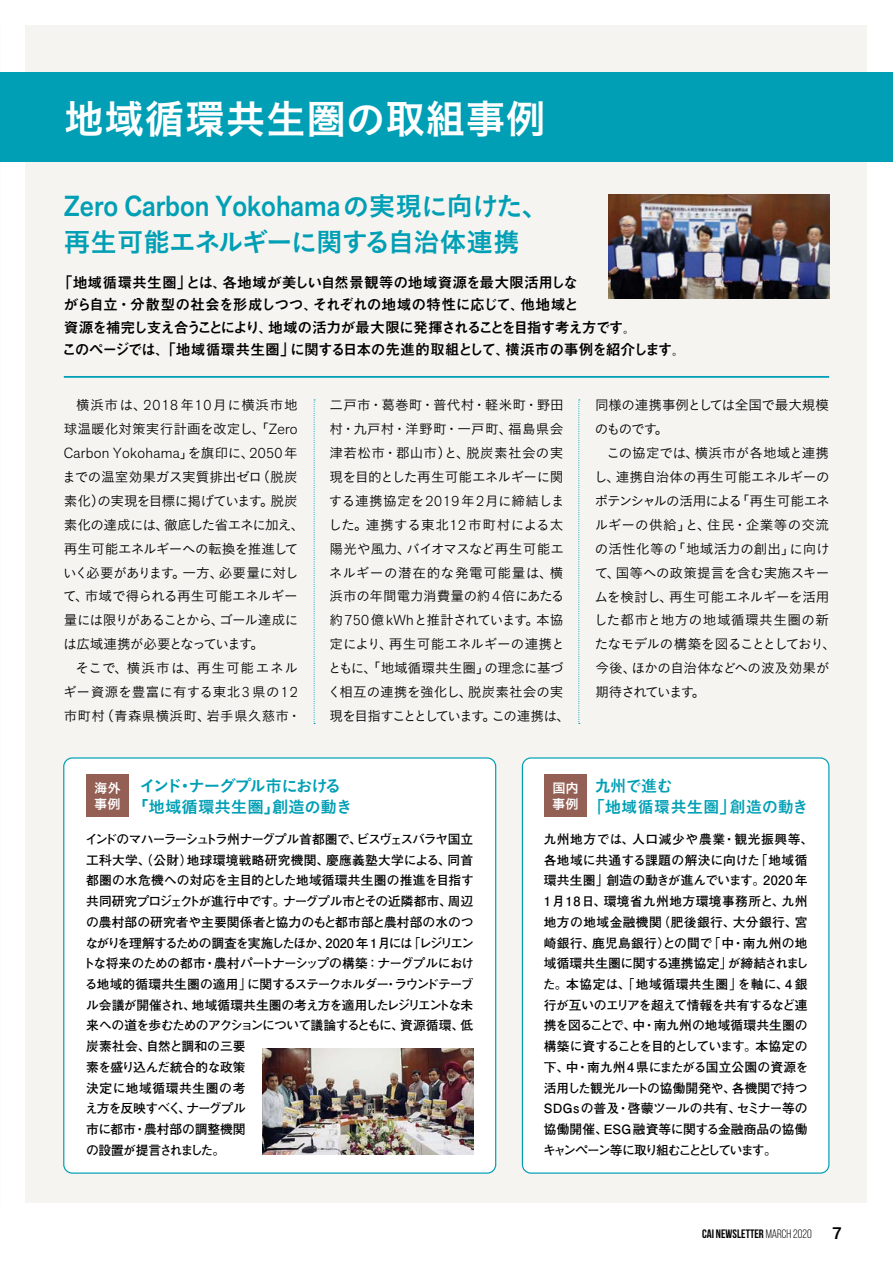
<style>
.page{position:relative;width:893px;height:1263px;background:#fff}
.page>*{position:absolute;margin:0;border:0;box-sizing:border-box;transform-origin:0 0}
.t1{font:40.35px "Koburina Go Std N W6";color:#fff}
.t2{font:500 28.65px "Akzid Grtsk Next";color:#009fb5;scale:.93 1}
.t3{font:26.55px "Koburina Go Std N W6";letter-spacing:-.04em;color:#009fb5}
.t4{font:16.5px/21.3px "Koburina Go Std N W6";letter-spacing:-.035em;color:#009fb5;text-align:center}
.t5{font:700 16.5px/21.3px "Mi Go MB1 Std De";letter-spacing:-.02em;color:#009fb5}
.t6{font:700 14.85px/22.4px "Mi Go MB1 Std De";letter-spacing:-.055em;color:#000}
.t7{font:300 14.55px "Akzid Grtsk Next";letter-spacing:.025em;color:#000}
.t8{font:13.65px/23.9px "Koburina Go Std N W3";letter-spacing:-.01em;color:#000}
.t9{font:13.65px/23.9px "Koburina Go Std N W3";letter-spacing:-.045em;color:#000}
.t10{font:13.65px/23.9px "Koburina Go Std N W3";letter-spacing:.015em;color:#000}
.t11{font:13.65px/23.9px "Koburina Go Std N W3";letter-spacing:-.03em;color:#000}
.t12{font:13.35px/15.9px "Koburina Go Std N W6";color:#fff}
.t13{font:700 12.75px/20.7px "Futo Go B101 Pro";letter-spacing:-.035em;color:#000}
.t14{font:700 12.75px/20.7px "Futo Go B101 Pro";letter-spacing:-.005em;color:#000}
.t15{font:700 12.15px "Bebas Neue";color:#000}
.s1{font-family:"Koburina Go Std N W6";font-weight:400;font-size:26.55px}
.s2{font-family:"Akzid Grtsk Next";font-weight:300;font-size:14.55px}
.s3{font-family:"Koburina Go Std N W3";font-weight:400;font-size:13.65px}
.s4{font-weight:400}
.s5{font-family:"Akzid Grtsk Next";font-weight:500;font-size:16.95px}
</style>
<div class="page">
<div style="left:26px;top:26px;width:841px;height:1177px;background:#f5f4f0"></div>
<div style="left:0;top:72px;width:893px;height:90px;background:#009fb5"></div>
<hr style="left:64px;top:376px;width:765px;height:2px;background:#009fb5">
<div style="left:522px;top:758px;width:307px;height:415px;background:#fff;border-radius:9px"></div>
<div style="left:522px;top:757px;width:307px;height:417px;border:1px solid #009fb5;border-radius:9px"></div>
<div style="left:64px;top:758px;width:432px;height:415px;background:#fff;border-radius:9px"></div>
<div style="left:86px;top:775px;width:43px;height:42px;background:#946056"></div>
<img style="left:263px;top:1048px;width:210px;height:106px">
<svg style="left:314px;top:399px;width:1px;height:325px"></svg>
<svg style="left:578px;top:399px;width:2px;height:325px"></svg>
<div style="left:544px;top:775px;width:43px;height:42px;background:#946056"></div>
<img style="left:608px;top:195px;width:221px;height:104px">
<h1 class="t1" style="left:64px;top:88px;width:484px">地域循環共生圏の取組事例</h1>
<h2 class="t2" style="left:64px;top:188px;width:523px">Zero Carbon Yokohama<span class="s1">の実現に向けた、</span></h2>
<h3 class="t3" style="left:64px;top:221px;width:457px">再生可能エネルギーに関する自治体連携</h3>
<p class="t6" style="left:58px;top:270px;width:630px">「地域循環共生圏」とは、各地域が美しい自然景観等の地域資源を最大限活用しな<br>がら自立・分散型の社会を形成しつつ、それぞれの地域の特性に応じて、他地域と<br>資源を補完し支え合うことにより、地域の活力が最大限に発揮されることを目指す考え方です。<br>このページでは、「地域循環共生圏」に関する日本の先進的取組として、横浜市の事例を紹介します。</p>
<p class="t8" style="left:64px;top:393px;width:235px;text-align:right">横浜市は、<span class="s2">2018</span> 年<span class="s2">10</span>月に横浜市地球温暖化対策実行計画を改定し、「<span class="s2">Zero</span></p>
<p class="t7" style="left:64px;top:443px;width:235px">Carbon Yokohama<span class="s3">」を旗印に、</span>2050<span class="s3">年</span></p>
<p class="t9" style="left:63px;top:465px;width:243px">までの温室効果ガス実質排出ゼロ（脱炭素化）の実現を目標に掲げています。脱炭素化の達成には、徹底した省エネに加え、再生可能エネルギーへの転換を推進していく必要があります。一方、必要量に対して、市域で得られる再生可能エネルギー量には限りがあることから、ゴール達成には広域連携が必要となっています。</p>
<p class="t10" style="left:63px;top:656px;width:239px;text-indent:12px">そこで、横浜市は、再生可能エネルギー資源を豊富に有する東北<span class="s2">3</span> 県の<span class="s2">12</span>市町村（青森県横浜町、岩手県久慈市・</p>
<p class="t8" style="left:328px;top:393px;width:244px">二戸市・葛巻町・普代村・軽米町・野田村・九戸村・洋野町・一戸町、福島県会津若松市・郡山市）と、脱炭素社会の実現を目的とした再生可能エネルギーに関する連携協定を<span class="s2">2019</span>年<span class="s2">2</span>月に締結しました。連携する東北<span class="s2">12</span>市町村による太陽光や風力、バイオマスなど再生可能エネルギーの潜在的な発電可能量は、横浜市の年間電力消費量の約<span class="s2">4</span> 倍にあたる約<span class="s2">750</span>億<span class="s2">kWh</span>と推計されています。本協定により、再生可能エネルギーの連携とともに、「地域循環共生圏」の理念に基づく相互の連携を強化し、脱炭素社会の実現を目指すこととしています。この連携は、</p>
<p class="t11" style="left:595px;top:393px;width:236px">同様の連携事例としては全国で最大規模のものです。</p>
<p class="t8" style="left:594px;top:441px;width:244px;text-indent:13px">この協定では、横浜市が各地域と連携し、連携自治体の再生可能エネルギーのポテンシャルの活用による「再生可能エネルギーの供給」と、住民・企業等の交流の活性化等の「地域活力の創出」に向けて、国等への政策提言を含む実施スキームを検討し、再生可能エネルギーを活用した都市と地方の地域循環共生圏の新たなモデルの構築を図ることとしており、今後、ほかの自治体などへの波及効果が期待されています。</p>
<p class="t4" style="left:132px;top:776px;width:222px">インド・ナーグプル市における「地域循環共生圏」創造の動き</p>
<p class="t12" style="left:94px;top:780px;width:28px">海外事例</p>
<p class="t5" style="left:588px;top:774px;width:222px;text-indent:6px">九州で進む<br>「地域循環共生圏」創造の動き</p>
<p class="t12" style="left:552px;top:780px;width:28px">国内事例</p>
<p class="t13" style="left:83px;top:827px;width:393px">インドのマハーラーシュトラ州ナーグプル首都圏で、ビスヴェスバラヤ国立工科大学、（公財）地球環境戦略研究機関、慶應義塾大学による、同首都圏の水危機への対応を主目的とした地域循環共生圏の推進を目指す共同研究プロジェクトが進行中です。ナーグプル市とその近隣都市、周辺の農村部の研究者や主要関係者と協力のもと都市部と農村部の水のつながりを理解するための調査を実施したほか、2020 年 1月には「レジリエントな将来のための都市・農村パートナーシップの構築：ナーグプルにおける地域的循環共生圏の適用」に関するステークホルダー・ラウンドテーブル会議が開催され、地域循環共生圏の考え方を適用したレジリエントな未来への道を歩むためのアクションについて議論するともに、資源循環、低炭素社会、自然と調和の三要<br>素を盛り込んだ統合的な政策<br>決定に地域循環共生圏の考<br>え方を反映すべく、ナーグプル<br>市に都市・農村部の調整機関<br>の設置が提言されました。</p>
<p class="t14" style="left:543px;top:827px;width:272px">九州地方では、人口減少や農業・観光振興等、各地域に共通する課題の解決に向けた「地域循環共生圏」創造の動きが進んでいます。2020年<br>1月18日、環境省九州地方環境事務所と、九州地方の地域金融機関（肥後銀行、大分銀行、宮崎銀行、鹿児島銀行）との間で「中・南九州の地域循環共生圏に関する連携協定」が締結されました。本協定は、「地域循環共生圏」を軸に、4 銀行が互いのエリアを超えて情報を共有するなど連携を図ることで、中・南九州の地域循環共生圏の構築に資することを目的としています。本協定の下、中・南九州 4 県にまたがる国立公園の資源を活用した観光ルートの協働開発や、各機関で持つ<br>SDGsの普及・啓蒙ツールの共有、セミナー等の協働開催、ESG融資等に関する金融商品の協働キャンペーン等に取り組むこととしています。</p>
<p class="t15" style="left:702px;top:1227px;width:141px">CAI NEWSLETTER <span class="s4">MARCH 2020</span> <span class="s5">7</span></p>
</div>
